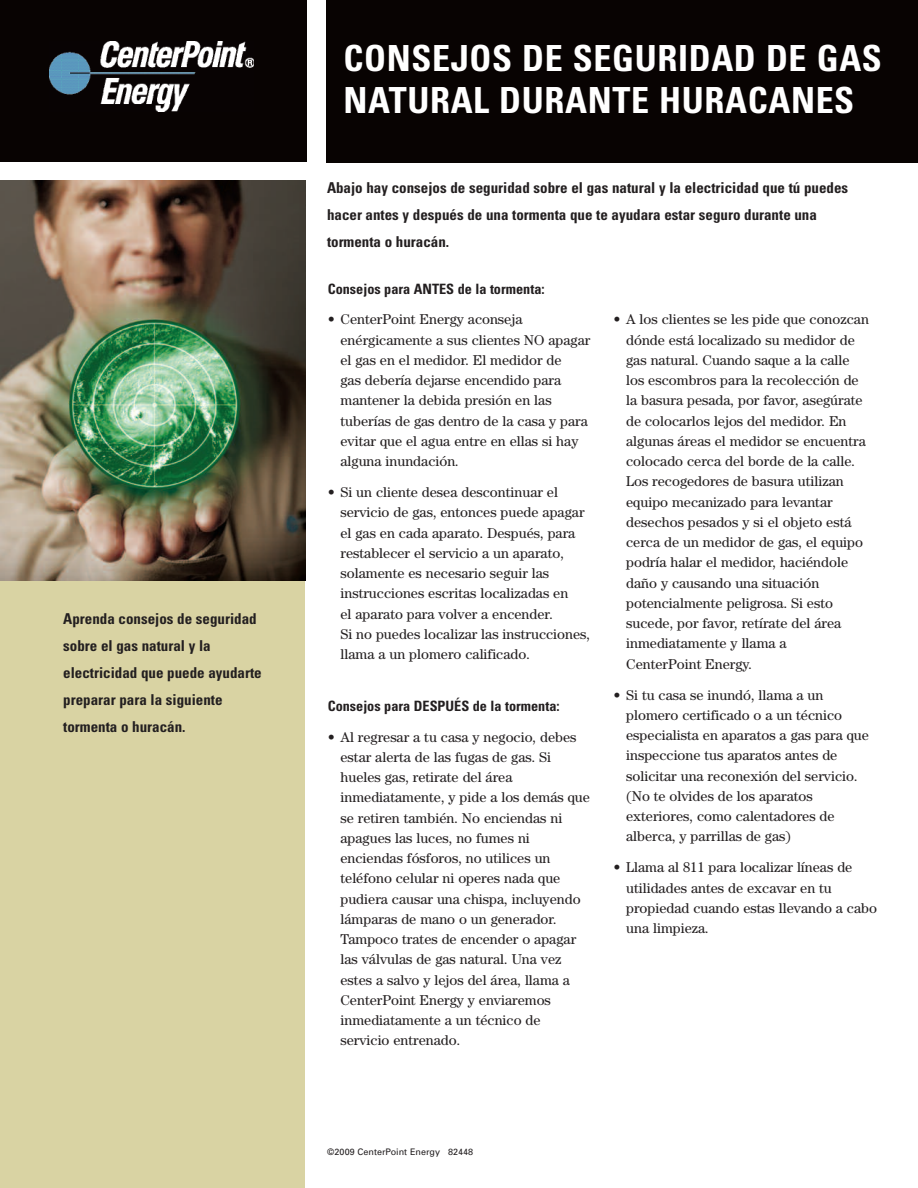
<style>
.page{position:relative;width:918px;height:1188px;background:#fff}
.page>*{position:absolute;margin:0;border:0;box-sizing:border-box;transform-origin:0 0}
.t1{font:700 condensed 36px/42px "Univers";letter-spacing:.02em;color:#fff}
.t2{font:700 condensed 15px/27px "Univers";color:#231f20}
.t3{font:14.25px/20.2px "Century";color:#231f20}
.t4{font:700 condensed 14.25px "Univers";color:#231f20}
.t5{font:9px "Univers";color:#231f20}
</style>
<div class="page">
<div style="left:0;top:570px;width:305px;height:618px;background:#d9d3a3"></div>
<div style="left:326px;top:0;width:592px;height:163px;background:#080302"></div>
<div style="left:0;top:0;width:306px;height:162px;background:#080302"></div>
<img style="left:50px;top:41px;width:204px;height:70px">
<img style="left:0;top:181px;width:305px;height:399px">
<p class="t2" style="left:63px;top:606px;width:200px">Aprenda consejos de seguridad sobre el gas natural y la electricidad que puede ayudarte preparar para la siguiente tormenta o huracán.</p>
<h1 class="t1" style="left:344px;top:41px;width:540px">CONSEJOS DE SEGURIDAD DE GAS<br>NATURAL DURANTE HURACANES</h1>
<p class="t2" style="left:327px;top:175px;width:523px">Abajo hay consejos de seguridad sobre el gas natural y la electricidad que tú puedes hacer antes y después de una tormenta que te ayudara estar seguro durante una tormenta o huracán.</p>
<p class="t4" style="left:328px;top:283px;width:218px">Consejos para ANTES de la tormenta:</p>
<p class="t3" style="left:340px;top:311px;width:251px;text-indent:-13px">• CenterPoint Energy aconseja enérgicamente a sus clientes NO apagar el gas en el medidor. El medidor de<br>gas debería dejarse encendido para mantener la debida presión en las tuberías de gas dentro de la casa y para evitar que el agua entre en ellas si hay alguna inundación.</p>
<p class="t3" style="left:340px;top:483px;width:251px;text-indent:-13px">• Si un cliente desea descontinuar el servicio de gas, entonces puede apagar el gas en cada aparato. Después, para restablecer el servicio a un aparato, solamente es necesario seguir las instrucciones escritas localizadas en<br>el aparato para volver a encender.<br>Si no puedes localizar las instrucciones, llama a un plomero calificado.</p>
<p class="t4" style="left:328px;top:701px;width:233px">Consejos para DESPUÉS de la tormenta:</p>
<p class="t3" style="left:340px;top:728px;width:251px;text-indent:-13px">• Al regresar a tu casa y negocio, debes estar alerta de las fugas de gas. Si hueles gas, retirate del área inmediatamente, y pide a los demás que se retiren también. No enciendas ni apagues las luces, no fumes ni enciendas fósforos, no utilices un teléfono celular ni operes nada que pudiera causar una chispa, incluyendo lámparas de mano o un generador.<br>Tampoco trates de encender o apagar las válvulas de gas natural. Una vez estes a salvo y lejos del área, llama a CenterPoint Energy y enviaremos inmediatamente a un técnico de servicio entrenado.</p>
<p class="t3" style="left:626px;top:311px;width:244px;text-indent:-13px">• A los clientes se les pide que conozcan dónde está localizado su medidor de gas natural. Cuando saque a la calle los escombros para la recolección de la basura pesada, por favor, asegúrate de colocarlos lejos del medidor. En algunas áreas el medidor se encuentra colocado cerca del borde de la calle.<br>Los recogedores de basura utilizan equipo mecanizado para levantar desechos pesados y si el objeto está cerca de un medidor de gas, el equipo podría halar el medidor, haciéndole daño y causando una situación potencialmente peligrosa. Si esto sucede, por favor, retírate del área inmediatamente y llama a<br>CenterPoint Energy.</p>
<p class="t3" style="left:626px;top:686px;width:244px;text-indent:-13px">• Si tu casa se inundó, llama a un plomero certificado o a un técnico especialista en aparatos a gas para que inspeccione tus aparatos antes de solicitar una reconexión del servicio. (No te olvides de los aparatos exteriores, como calentadores de alberca, y parrillas de gas)</p>
<p class="t3" style="left:626px;top:859px;width:252px;text-indent:-13px">• Llama al 811 para localizar líneas de utilidades antes de excavar en tu propiedad cuando estas llevando a cabo una limpieza.</p>
<p class="t5" style="left:327px;top:1149px;width:148px">©2009 CenterPoint Energy 82448</p>
</div>
